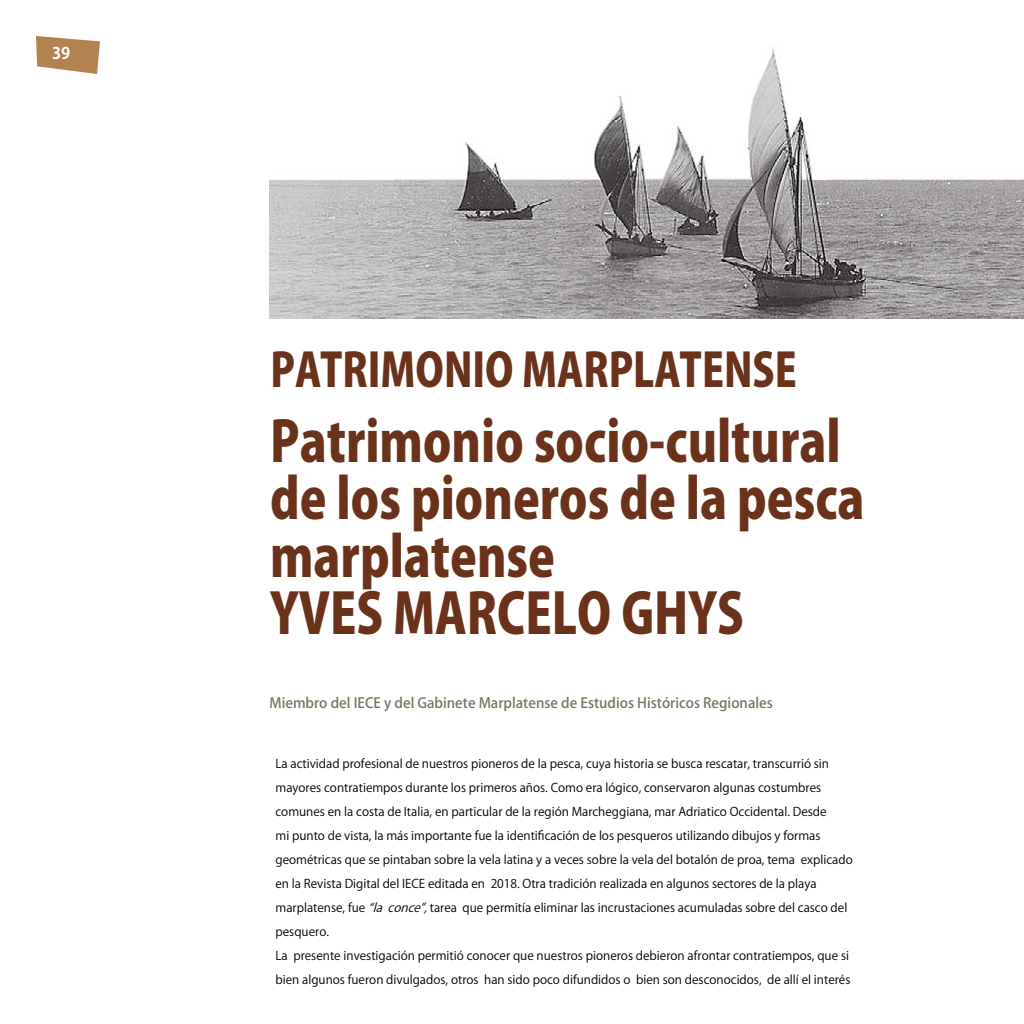
<style>
.page{position:relative;width:1024px;height:1024px;background:#fff}
.page>*{position:absolute;margin:0;border:0;box-sizing:border-box;transform-origin:0 0}
.t1{font:800 55.2px/57.6px "Koz Go Pro";color:#6a321b;scale:.87 1}
.t2{font:800 46px "Koz Go Pro";color:#6a321b;scale:.87 1}
.t3{font:700 16px "Koz Go Pr 6 N";color:#fff}
.t4{font:500 14px "Koz Go Pro";color:#7c7361}
.t5{font:12px/24px "Koz Go Pro";color:#000}
.s1{font-style:italic}
</style>
<div class="page">
<svg style="left:36px;top:36px;width:64px;height:38px"></svg>
<img style="left:270px;top:47px;width:754px;height:272px">
<h3 class="t3" style="left:52px;top:44px;width:20px">39</h3>
<h2 class="t2" style="left:270px;top:340px;width:607px">PATRIMONIO MARPLATENSE</h2>
<h1 class="t1" style="left:270px;top:416px;width:685px">Patrimonio socio-cultural de los pioneros de la pesca marplatense<br>YVES MARCELO GHYS</h1>
<p class="t4" style="left:270px;top:694px;width:505px">Miembro del IECE y del Gabinete Marplatense de Estudios Históricos Regionales</p>
<p class="t5" style="left:275px;top:752px;width:579px">La actividad profesional de nuestros pioneros de la pesca, cuya historia se busca rescatar, transcurrió sin mayores contratiempos durante los primeros años. Como era lógico, conservaron algunas costumbres comunes en la costa de Italia, en particular de la región Marcheggiana, mar Adriatico Occidental. Desde<br>mi punto de vista, la más importante fue la identificación de los pesqueros utilizando dibujos y formas geométricas que se pintaban sobre la vela latina y a veces sobre la vela del botalón de proa, tema explicado en la Revista Digital del IECE editada en 2018. Otra tradición realizada en algunos sectores de la playa marplatense, fue <span class="s1">“la conce”,</span>tarea que permitía eliminar las incrustaciones acumuladas sobre del casco del pesquero.<br>La presente investigación permitió conocer que nuestros pioneros debieron afrontar contratiempos, que si bien algunos fueron divulgados, otros han sido poco difundidos o bien son desconocidos, de allí el interés</p>
</div>
